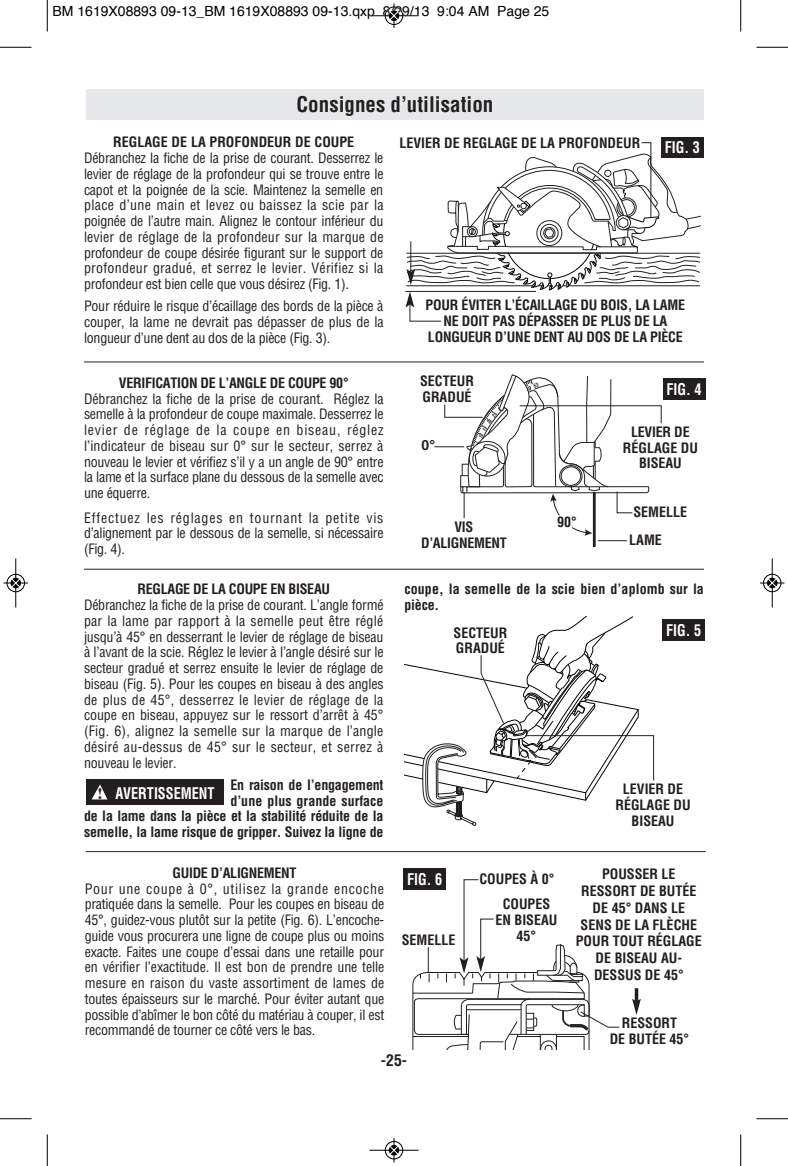
<style>
.page{position:relative;width:788px;height:1166px;background:#fff}
.page>*{position:absolute;margin:0;border:0;box-sizing:border-box;transform-origin:0 0}
.t1{font:700 condensed 21px "Helvetica";color:#231f20}
.t2{font:700 condensed 15.75px "Helvetica";color:#fff;scale:.9 1}
.t3{font:700 condensed 15.75px "Helvetica";color:#231f20}
.t4{font:condensed 14px/15.8px "Helvetica";letter-spacing:-.02em;color:#231f20;text-align:justify}
.t5{font:700 condensed 14px/15.8px "Helvetica";color:#231f20;text-align:center}
.t6{font:700 condensed 14px/15.8px "Helvetica";letter-spacing:-.02em;color:#231f20;text-align:center}
.t7{font:14px "Helvetica";color:#000}
.t8{font:700 14px "Helvetica";color:#231f20}
.s1{font-family:"Times";font-stretch:normal;color:#231f20}
</style>
<div class="page">
<div style="left:86px;top:89px;width:618px;height:30px;background:#e6e7e9"></div>
<hr style="left:84px;top:569px;width:620px;height:1px;background:#231f20">
<hr style="left:84px;top:361px;width:620px;height:1px;background:#231f20">
<hr style="left:86px;top:851px;width:619px;height:1px;background:#231f20">
<div style="left:593px;top:492px;width:2px;height:55px;border:1px solid #231f20"></div>
<div style="left:663px;top:378px;width:42px;height:21px;background:#231f20"></div>
<div style="left:662px;top:619px;width:42px;height:21px;background:#231f20"></div>
<div style="left:403px;top:868px;width:42px;height:21px;background:#231f20"></div>
<svg style="left:634px;top:988px;width:4px;height:10px"></svg>
<svg style="left:632px;top:998px;width:8px;height:17px"></svg>
<hr style="left:434px;top:446px;width:30px;height:1px;background:#231f20">
<div style="left:661px;top:137px;width:42px;height:21px;background:#231f20"></div>
<svg style="left:405px;top:142px;width:296px;height:180px"></svg>
<svg style="left:405px;top:616px;width:249px;height:210px"></svg>
<svg style="left:412px;top:878px;width:208px;height:171px"></svg>
<div style="left:86px;top:779px;width:137px;height:26px;background:#231f20"></div>
<svg style="left:92px;top:784px;width:15px;height:15px"></svg>
<hr style="left:47px;top:0;width:1px;height:32px;background:#000">
<hr style="left:0;top:47px;width:32px;height:1px;background:#000">
<hr style="left:740px;top:0;width:1px;height:32px;background:#000">
<hr style="left:756px;top:47px;width:32px;height:1px;background:#000">
<hr style="left:47px;top:1134px;width:1px;height:32px;background:#000">
<hr style="left:0;top:1118px;width:32px;height:1px;background:#000">
<hr style="left:740px;top:1134px;width:1px;height:32px;background:#000">
<hr style="left:756px;top:1118px;width:32px;height:1px;background:#000">
<div style="left:384px;top:6px;width:19px;height:19px;border:1px solid #fff;border-radius:50%"></div>
<hr style="left:369px;top:15px;width:49px;height:1px;background:#000">
<div style="left:385px;top:7px;width:18px;height:18px;border:1px solid #000;border-radius:50%"></div>
<svg style="left:389px;top:4px;width:9px;height:24px"></svg>
<div style="left:384px;top:1140px;width:19px;height:19px;border:1px solid #fff;border-radius:50%"></div>
<hr style="left:369px;top:1149px;width:49px;height:1px;background:#000">
<div style="left:385px;top:1141px;width:18px;height:18px;border:1px solid #000;border-radius:50%"></div>
<svg style="left:389px;top:1138px;width:9px;height:24px"></svg>
<div style="left:6px;top:573px;width:19px;height:19px;border:1px solid #fff;border-radius:50%"></div>
<hr style="left:15px;top:558px;width:1px;height:49px;background:#000">
<div style="left:7px;top:574px;width:18px;height:18px;border:1px solid #000;border-radius:50%"></div>
<svg style="left:4px;top:578px;width:24px;height:9px"></svg>
<div style="left:762px;top:573px;width:19px;height:19px;border:1px solid #fff;border-radius:50%"></div>
<hr style="left:771px;top:558px;width:1px;height:49px;background:#000">
<div style="left:763px;top:574px;width:18px;height:18px;border:1px solid #000;border-radius:50%"></div>
<svg style="left:760px;top:578px;width:24px;height:9px"></svg>
<svg style="left:444px;top:374px;width:218px;height:167px"></svg>
<p class="t7" style="left:52px;top:5px;width:498px">BM 1619X08893 09-13_BM 1619X08893 09-13.qxp 8/29/13 9:04 AM Page 25</p>
<h1 class="t1" style="left:296px;top:92px;width:198px">Consignes d’utilisation</h1>
<p class="t5" style="left:113px;top:135px;width:242px">REGLAGE DE LA PROFONDEUR DE COUPE</p>
<p class="t4" style="left:84px;top:150px;width:301px">Débranchez la fiche de la prise de courant. Desserrez le levier de réglage de la profondeur qui se trouve entre le capot et la poignée de la scie. Maintenez la semelle en place d’une main et levez ou baissez la scie par la poignée de l’autre main. Alignez le contour inférieur du levier de réglage de la profondeur sur la marque de profondeur de coupe désirée figurant sur le support de profondeur gradué, et serrez le levier. Vérifiez si la profondeur est bien celle que vous désirez (Fig. 1).</p>
<p class="t4" style="left:84px;top:298px;width:301px">Pour réduire le risque d’écaillage des bords de la pièce à couper, la lame ne devrait pas dépasser de plus de la longueur d’une dent au dos de la pièce (Fig. 3).</p>
<p class="t6" style="left:119px;top:375px;width:231px">VERIFICATION DE L’ANGLE DE COUPE 90°</p>
<p class="t4" style="left:84px;top:391px;width:301px">Débranchez la fiche de la prise de courant. Réglez la semelle à la pro fondeur de coupe maximale. Desserrez le levier de réglage de la coupe en biseau, réglez l’indicateur de biseau sur 0° sur le secteur, serrez à nouveau le levier et vérifiez s’il y a un angle de 90° entre la lame et la surface plane du dessous de la semelle avec une équerre.</p>
<p class="t4" style="left:84px;top:510px;width:301px">Effectuez les réglages en tournant la petite vis d’alignement par le dessous de la semelle, si nécessaire (Fig. 4).</p>
<p class="t6" style="left:137px;top:581px;width:194px">REGLAGE DE LA COUPE EN BISEAU</p>
<p class="t4" style="left:84px;top:597px;width:301px">Débranchez la fiche de la prise de courant. L’angle formé par la lame par rapport à la semelle peut être réglé jusqu’à 45° en desserrant le levier de réglage de biseau à l’avant de la scie. Réglez le levier à l’angle désiré sur le secteur gradué et serrez ensuite le levier de réglage de biseau (Fig. 5). Pour les coupes en biseau à des angles de plus de 45°, desserrez le levier de réglage de la coupe en biseau, appuyez sur le ressort d’arrêt à 45° (Fig. 6), alignez la semelle sur la marque de l’angle désiré au-dessus de 45° sur le secteur, et serrez à nouveau le levier.</p>
<p class="t5" style="left:84px;top:777px;width:301px;text-align:right">En raison de l’engagement<br>d’une plus grande surface<br>de la lame dans la pièce et la stabilité réduite de la semelle, la lame risque de gripper. Suivez la ligne de</p>
<p class="t2" style="left:97px;top:784px;width:132px"><span class="s1">!</span> AVERTISSEMENT</p>
<p class="t6" style="left:172px;top:865px;width:125px">GUIDE D’ALIGNEMENT</p>
<p class="t4" style="left:85px;top:881px;width:301px">Pour une coupe à 0°, utilisez la grande encoche pratiquée dans la semelle. Pour les coupes en biseau de 45°, guidez-vous plutôt sur la petite (Fig. 6). L’encoche&shy;guide vous procurera une ligne de coupe plus ou moins exacte. Faites une coupe d’essai dans une retaille pour en vérifier l’exactitude. Il est bon de prendre une telle mesure en raison du vaste assortiment de lames de toutes épaisseurs sur le marché. Pour éviter autant que possible d’abîmer le bon côté du matériau à couper, il est recommandé de tourner ce côté vers le bas.</p>
<p class="t5" style="left:399px;top:135px;width:242px">LEVIER DE REGLAGE DE LA PROFONDEUR</p>
<p class="t2" style="left:664px;top:138px;width:40px">FIG. 3</p>
<p class="t5" style="left:425px;top:298px;width:261px">POUR ÉVITER L’ÉCAILLAGE DU BOIS, LA LAME<br>NE DOIT PAS DÉPASSER DE PLUS DE LA<br>LONGUEUR D’UNE DENT AU DOS DE LA PIÈCE</p>
<p class="t5" style="left:420px;top:373px;width:55px;text-align:left">SECTEUR<br>GRADUÉ</p>
<p class="t2" style="left:666px;top:380px;width:40px">FIG. 4</p>
<p class="t8" style="left:421px;top:439px;width:15px">0°</p>
<p class="t5" style="left:622px;top:424px;width:77px">LEVIER DE<br>RÉGLAGE DU<br>BISEAU</p>
<p class="t6" style="left:421px;top:519px;width:87px">VIS<br>D’ALIGNEMENT</p>
<p class="t5" style="left:557px;top:514px;width:21px">90°</p>
<p class="t5" style="left:633px;top:504px;width:55px">SEMELLE</p>
<p class="t5" style="left:629px;top:532px;width:34px">LAME</p>
<p class="t5" style="left:404px;top:581px;width:301px;text-align:left">coupe, la semelle de la scie bien d’aplomb sur la pièce.</p>
<p class="t5" style="left:453px;top:625px;width:55px;text-align:left">SECTEUR<br>GRADUÉ</p>
<p class="t2" style="left:666px;top:621px;width:40px">FIG. 5</p>
<p class="t5" style="left:615px;top:781px;width:77px">LEVIER DE<br>RÉGLAGE DU<br>BISEAU</p>
<p class="t2" style="left:407px;top:870px;width:40px">FIG. 6</p>
<p class="t5" style="left:402px;top:932px;width:55px">SEMELLE</p>
<p class="t5" style="left:479px;top:871px;width:76px">COUPES À 0°</p>
<p class="t5" style="left:575px;top:866px;width:127px;line-height:16.8px">POUSSER LE<br>RESSORT DE BUTÉE<br>DE 45° DANS LE<br>SENS DE LA FLÈCHE<br>POUR TOUT RÉGLAGE<br>DE BISEAU AU-<br>DESSUS DE 45°</p>
<p class="t5" style="left:609px;top:1015px;width:81px">RESSORT<br>DE BUTÉE 45°</p>
<p class="t5" style="left:495px;top:896px;width:63px">COUPES<br>EN BISEAU<br>45°</p>
<p class="t3" style="left:381px;top:1051px;width:28px">-25-</p>
</div>
